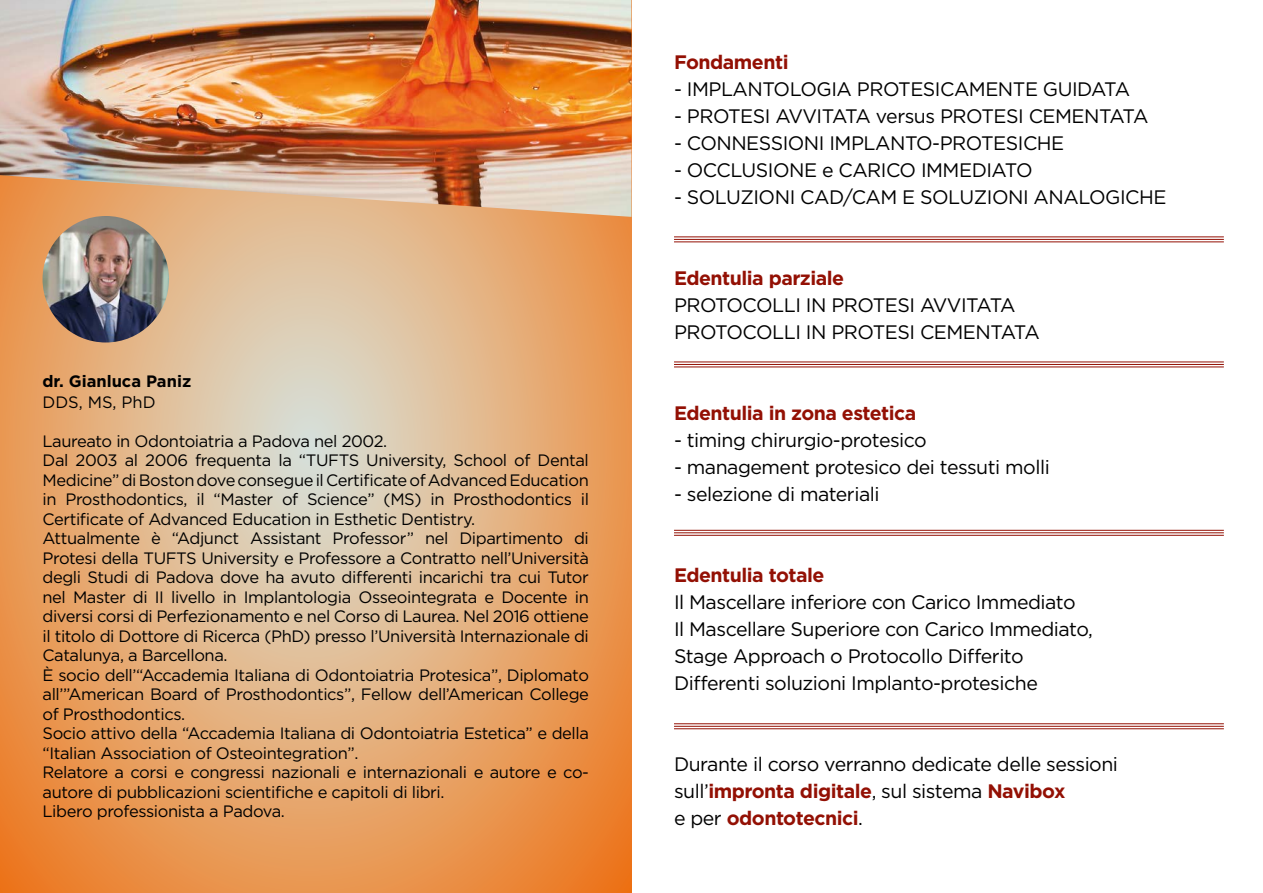
<style>
.page{position:relative;width:1263px;height:893px;background:#fff}
.page>*{position:absolute;margin:0;border:0;box-sizing:border-box;transform-origin:0 0}
.t1{font:19.5px "Gotham";letter-spacing:-.025em;color:#000}
.t2{font:700 19.5px "Gotham";letter-spacing:-.025em;color:#931004}
.t3{font:16.5px/19.5px "Gotham";letter-spacing:-.025em;color:#000;text-align:justify}
.t4{font:700 16.5px "Gotham";color:#000}
.s1{font-weight:400;color:#000}
</style>
<div class="page">
<svg style="left:0;top:217px;width:631px;height:676px;background:#e4ac79"></svg>
<hr style="left:674px;top:530px;width:550px;height:1px;background:#931004">
<hr style="left:674px;top:532px;width:550px;height:1px;background:#931004">
<hr style="left:674px;top:535px;width:550px;height:1px;background:#931004">
<hr style="left:674px;top:723px;width:550px;height:1px;background:#931004">
<hr style="left:674px;top:726px;width:550px;height:1px;background:#931004">
<hr style="left:674px;top:728px;width:550px;height:1px;background:#931004">
<hr style="left:674px;top:361px;width:550px;height:1px;background:#931004">
<hr style="left:674px;top:364px;width:550px;height:1px;background:#931004">
<hr style="left:674px;top:366px;width:550px;height:1px;background:#931004">
<hr style="left:674px;top:236px;width:550px;height:1px;background:#931004">
<hr style="left:674px;top:239px;width:550px;height:1px;background:#931004">
<hr style="left:674px;top:241px;width:550px;height:1px;background:#931004">
<img style="left:0;top:0;width:631px;height:217px">
<img style="left:43px;top:216px;width:126px;height:126px;border-radius:63px">
<p class="t4" style="left:43px;top:370px;width:150px">dr. Gianluca Paniz</p>
<p class="t3" style="left:43px;top:392px;width:115px">DDS, MS, PhD</p>
<p class="t3" style="left:43px;top:431px;width:346px">Laureato in Odontoiatria a Padova nel 2002.</p>
<p class="t3" style="left:43px;top:450px;width:548px">Dal 2003 al 2006 frequenta la “TUFTS University, School of Dental Medicine” di Boston dove consegue il Certificate of Advanced Education in Prosthodontics, il “Master of Science” (MS) in Prosthodontics il Certificate of Advanced Education in Esthetic Dentistry.</p>
<p class="t3" style="left:43px;top:528px;width:548px">Attualmente è “Adjunct Assistant Professor” nel Dipartimento di Protesi della TUFTS University e Professore a Contratto nell’Università degli Studi di Padova dove ha avuto differenti incarichi tra cui Tutor nel Master di II livello in Implantologia Osseointegrata e Docente in diversi corsi di Perfezionamento e nel Corso di Laurea. Nel 2016 ottiene il titolo di Dottore di Ricerca (PhD) presso l’Università Internazionale di Catalunya, a Barcellona.</p>
<p class="t3" style="left:43px;top:665px;width:548px">È socio dell’“Accademia Italiana di Odontoiatria Protesica”, Diplomato all’”American Board of Prosthodontics”, Fellow dell’American College of Prosthodontics.</p>
<p class="t3" style="left:43px;top:723px;width:548px">Socio attivo della “Accademia Italiana di Odontoiatria Estetica” e della “Italian Association of Osteointegration”.</p>
<p class="t3" style="left:43px;top:762px;width:548px">Relatore a corsi e congressi nazionali e internazionali e autore e co&shy;autore di pubblicazioni scientifiche e capitoli di libri.</p>
<p class="t3" style="left:43px;top:801px;width:244px">Libero professionista a Padova.</p>
<p class="t2" style="left:674px;top:49px;width:116px">Fondamenti</p>
<p class="t1" style="left:674px;top:76px;width:458px">- IMPLANTOLOGIA PROTESICAMENTE GUIDATA</p>
<p class="t1" style="left:674px;top:103px;width:476px">- PROTESI AVVITATA versus PROTESI CEMENTATA</p>
<p class="t1" style="left:674px;top:130px;width:392px">- CONNESSIONI IMPLANTO-PROTESICHE</p>
<p class="t1" style="left:674px;top:157px;width:360px">- OCCLUSIONE e CARICO IMMEDIATO</p>
<p class="t1" style="left:674px;top:184px;width:494px">- SOLUZIONI CAD/CAM E SOLUZIONI ANALOGICHE</p>
<p class="t2" style="left:674px;top:265px;width:172px">Edentulia parziale</p>
<p class="t1" style="left:674px;top:292px;width:343px">PROTOCOLLI IN PROTESI AVVITATA</p>
<p class="t1" style="left:674px;top:319px;width:367px">PROTOCOLLI IN PROTESI CEMENTATA</p>
<p class="t2" style="left:674px;top:400px;width:244px">Edentulia in zona estetica</p>
<p class="t1" style="left:674px;top:427px;width:254px">- timing chirurgio-protesico</p>
<p class="t1" style="left:674px;top:454px;width:377px">- management protesico dei tessuti molli</p>
<p class="t1" style="left:674px;top:481px;width:207px">- selezione di materiali</p>
<p class="t2" style="left:674px;top:562px;width:152px">Edentulia totale</p>
<p class="t1" style="left:674px;top:589px;width:403px">Il Mascellare inferiore con Carico Immediato</p>
<p class="t1" style="left:674px;top:616px;width:420px">Il Mascellare Superiore con Carico Immediato,</p>
<p class="t1" style="left:674px;top:643px;width:351px">Stage Approach o Protocollo Differito</p>
<p class="t1" style="left:674px;top:670px;width:365px">Differenti soluzioni Implanto-protesiche</p>
<p class="t1" style="left:674px;top:751px;width:445px">Durante il corso verranno dedicate delle sessioni</p>
<p class="t2" style="left:674px;top:778px;width:393px"><span class="s1">sull’</span>impronta digitale<span class="s1">, sul sistema</span> Navibox</p>
<p class="t2" style="left:674px;top:805px;width:191px"><span class="s1">e per</span> odontotecnici<span class="s1">.</span></p>
</div>
